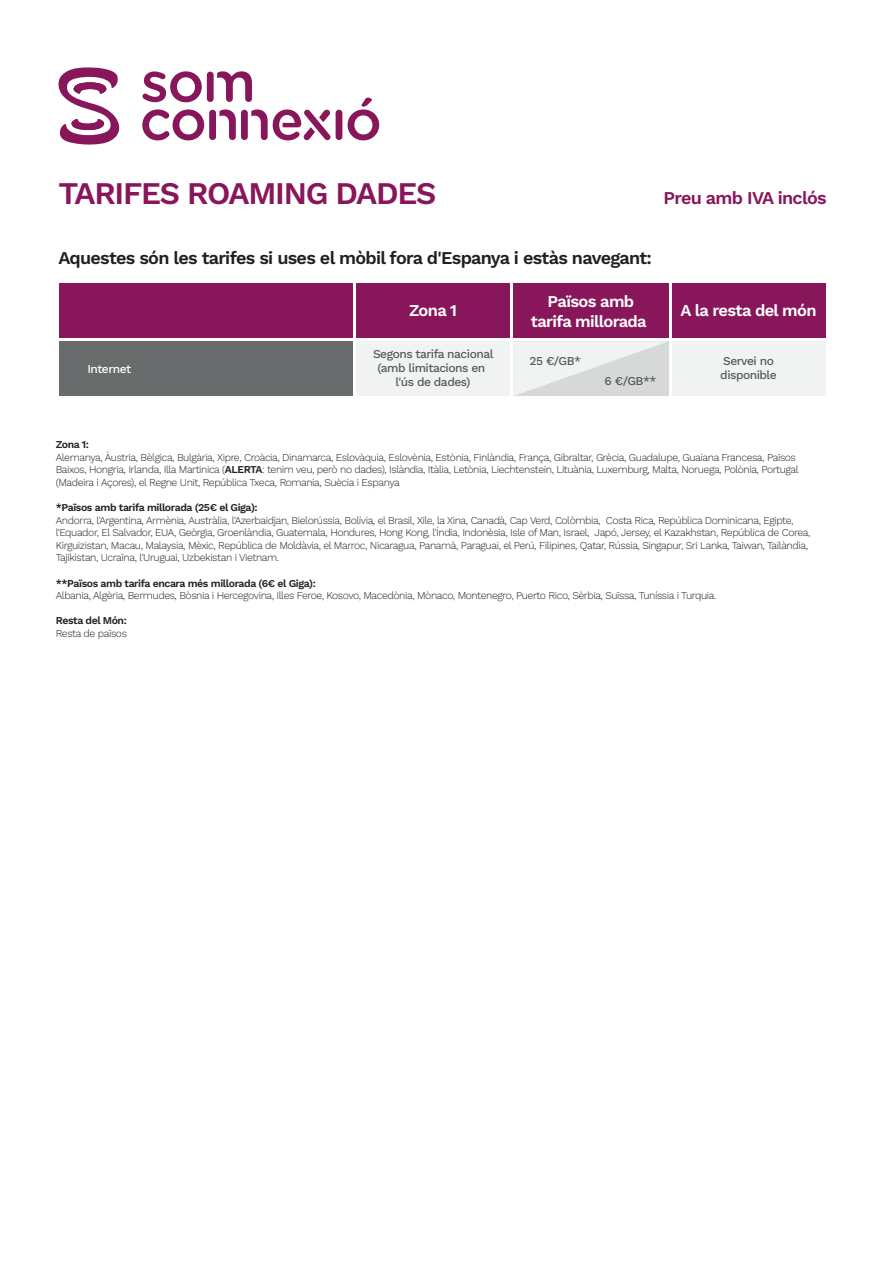
<style>
.page{position:relative;width:893px;height:1263px;background:#fff}
.page>*{position:absolute;margin:0;border:0;box-sizing:border-box;transform-origin:0 0}
.t1{font:31.5px "Work Sans";letter-spacing:-.04em;color:#87175a}
.t2{font:18px "Work Sans";letter-spacing:-.04em;color:#231f20}
.t3{font:18px "Work Sans";letter-spacing:-.04em;color:#87175a}
.t4{font:16.5px/19.8px "Work Sans";letter-spacing:-.04em;color:#fff;text-align:center}
.t5{font:12px/14.4px "Work Sans";letter-spacing:-.04em;color:#575a5b;text-align:center}
.t6{font:12px "Work Sans";letter-spacing:-.04em;color:#fff}
.t7{font:10.5px/12.6px "Work Sans";letter-spacing:-.04em;color:#231f20}
</style>
<div class="page">
<div style="left:336px;top:110px;width:6px;height:30px;background:#87175a;border-radius:3px"></div>
<svg style="left:348px;top:98px;width:31px;height:42px"></svg>
<svg style="left:142px;top:71px;width:110px;height:31px"></svg>
<svg style="left:142px;top:109px;width:188px;height:31px"></svg>
<svg style="left:58px;top:67px;width:61px;height:78px"></svg>
<div style="left:59px;top:284px;width:293px;height:54px;background:#87175a"></div>
<div style="left:356px;top:284px;width:154px;height:54px;background:#87175a"></div>
<div style="left:513px;top:284px;width:156px;height:54px;background:#87175a"></div>
<div style="left:672px;top:284px;width:153px;height:54px;background:#87175a"></div>
<div style="left:59px;top:341px;width:293px;height:55px;background:#686c6d"></div>
<div style="left:356px;top:341px;width:154px;height:55px;background:#f1f3f2"></div>
<svg style="left:513px;top:341px;width:156px;height:55px"></svg>
<div style="left:672px;top:341px;width:153px;height:55px;background:#f1f3f2"></div>
<h1 class="t1" style="left:58px;top:169px;width:379px">TARIFES ROAMING DADES</h1>
<h2 class="t3" style="left:663px;top:184px;width:165px">Preu amb IVA inclós</h2>
<h2 class="t2" style="left:58px;top:244px;width:595px">Aquestes són les tarifes si uses el mòbil fora d'Espanya i estàs navegant:</h2>
<h3 class="t4" style="left:531px;top:291px;width:117px">Països amb tarifa millorada</h3>
<h3 class="t4" style="left:409px;top:300px;width:49px">Zona 1</h3>
<h3 class="t4" style="left:680px;top:300px;width:138px">A la resta del món</h3>
<p class="t6" style="left:87px;top:360px;width:45px">Internet</p>
<p class="t5" style="left:373px;top:346px;width:122px">Segons tarifa nacional (amb limitacions en l'ús de dades)</p>
<p class="t5" style="left:530px;top:353px;width:53px">25 €/GB*</p>
<p class="t5" style="left:720px;top:353px;width:58px;text-align:left">Servei no disponible</p>
<p class="t5" style="left:605px;top:373px;width:53px">6 €/GB**</p>
<p class="t7" style="left:56px;top:438px;width:744px">Zona 1:<br>Alemanya, Àustria, Bèlgica, Bulgària, Xipre, Croàcia, Dinamarca, Eslovàquia, Eslovènia, Estònia, Finlàndia, França, Gibraltar, Grècia, Guadalupe, Guaiana Francesa, Països Baixos, Hongria, Irlanda, Illa Martinica (ALERTA: tenim veu, però no dades), Islàndia, Itàlia, Letònia, Liechtenstein, Lituània, Luxemburg, Malta, Noruega, Polònia, Portugal (Madeira i Açores), el Regne Unit, República Txeca, Romania, Suècia i Espanya</p>
<p class="t7" style="left:56px;top:501px;width:756px">*Països amb tarifa millorada (25€ el Giga):<br>Andorra, l'Argentina, Armènia, Austràlia, l'Azerbaidjan, Bielorússia, Bolívia, el Brasil, Xile, la Xina, Canadà, Cap Verd, Colòmbia, Costa Rica, República Dominicana, Egipte, l'Equador, El Salvador, EUA, Geòrgia, Groenlàndia, Guatemala, Hondures, Hong Kong, l'Índia, Indonèsia, Isle of Man, Israel, Japó, Jersey, el Kazakhstan, República de Corea, Kirguizistan, Macau, Malaysia, Mèxic, República de Moldàvia, el Marroc, Nicaragua, Panamà, Paraguai, el Perú, Filipines, Qatar, Rússia, Singapur, Sri Lanka, Taiwan, Tailàndia, Tajikistan, Ucraïna, l'Uruguai, Uzbekistan i Vietnam.</p>
<p class="t7" style="left:56px;top:576px;width:662px">**Països amb tarifa encara més millorada (6€ el Giga):<br>Albania, Algèria, Bermudes, Bòsnia i Hercegovina, Illes Feroe, Kosovo, Macedònia, Mònaco, Montenegro, Puerto Rico, Sèrbia, Suïssa, Tuníssia i Turquia.</p>
<p class="t7" style="left:56px;top:614px;width:73px">Resta del Món:<br>Resta de països</p>
</div>
